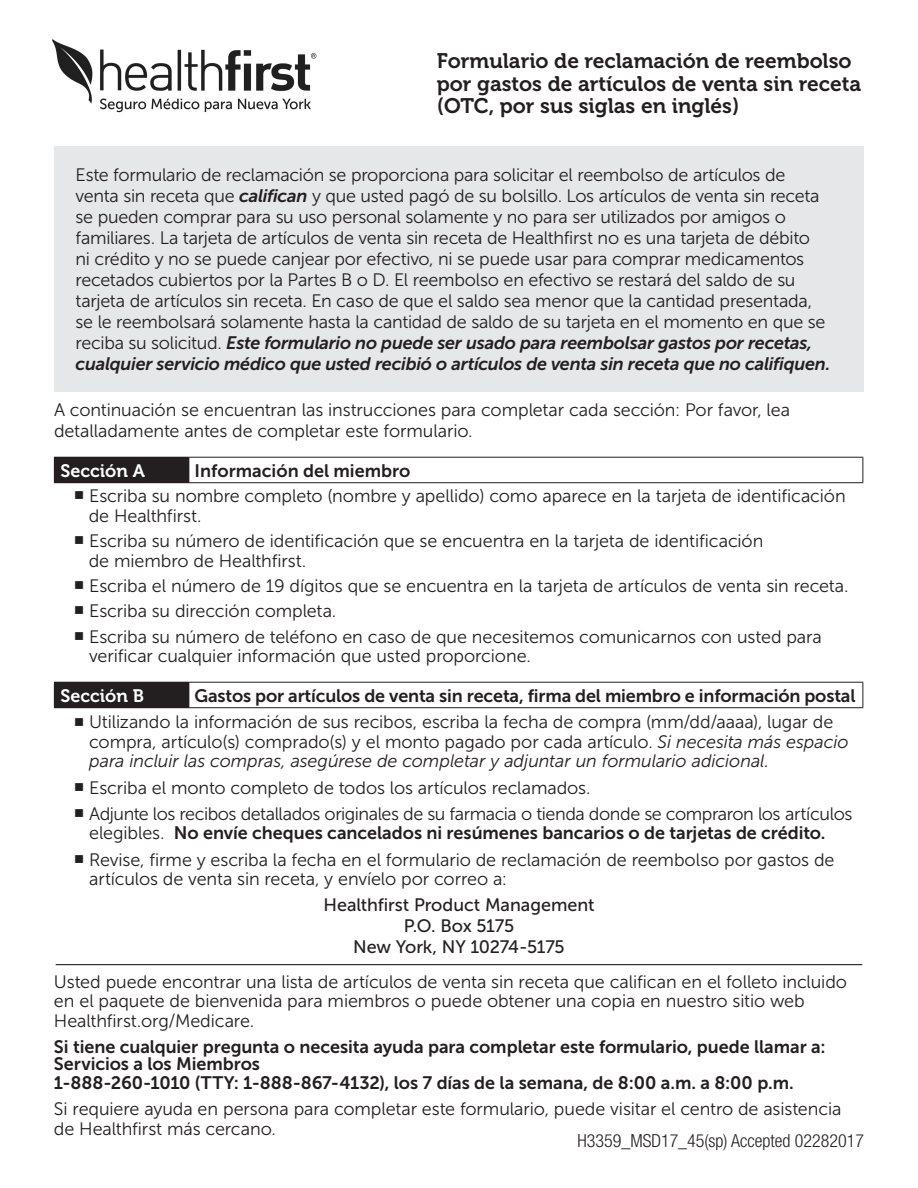
<style>
.page{position:relative;width:918px;height:1188px;background:#fff}
.page>*{position:absolute;margin:0;border:0;box-sizing:border-box;transform-origin:0 0}
.t1{font:21px/22.5px "Museo 700";color:#231f20}
.t2{font:18px/21px "Museo Sans 300";letter-spacing:-.01em;color:#231f20}
.t3{font:18px/16.5px "Museo Sans 700";letter-spacing:-.005em;color:#231f20}
.t4{font:18px/21px "Museo Sans 500";letter-spacing:-.005em;color:#231f20;text-align:center}
.t5{font:300 condensed 18px "Helvetica Neue LT Std";color:#231f20}
.t6{font:18px "Museo 700";color:#fff}
.s1{font-family:"Museo Sans 700";font-style:italic}
.s2{font-style:italic}
.s3{font-family:"Museo Sans 700"}
</style>
<div class="page">
<div style="left:54px;top:146px;width:810px;height:246px;background:#e6e7e9"></div>
<hr style="left:56px;top:964px;width:806px;height:1px;background:#231f20">
<img style="left:52px;top:39px;width:265px;height:74px">
<div style="left:54px;top:457px;width:135px;height:26px;background:#231f20"></div>
<hr style="left:189px;top:457px;width:674px;height:1px;background:#231f20">
<svg style="left:862px;top:458px;width:1px;height:24px"></svg>
<hr style="left:189px;top:482px;width:674px;height:1px;background:#231f20">
<div style="left:54px;top:682px;width:135px;height:26px;background:#231f20"></div>
<hr style="left:189px;top:682px;width:674px;height:1px;background:#231f20">
<svg style="left:862px;top:683px;width:1px;height:24px"></svg>
<hr style="left:189px;top:707px;width:674px;height:1px;background:#231f20">
<p class="t1" style="left:437px;top:50px;width:426px">Formulario de reclamación de reembolso por gastos de artículos de venta sin receta (OTC, por sus siglas en inglés)</p>
<p class="t2" style="left:76px;top:164px;width:756px">Este formulario de reclamación se proporciona para solicitar el reembolso de artículos de venta sin receta que <span class="s1">califican</span> y que usted pagó de su bolsillo. Los artículos de venta sin receta se pueden comprar para su uso personal solamente y no para ser utilizados por amigos o familiares. La tarjeta de artículos de venta sin receta de Healthfirst no es una tarjeta de débito<br>ni crédito y no se puede canjear por efectivo, ni se puede usar para comprar medicamentos recetados cubiertos por la Partes B o D. El reembolso en efectivo se restará del saldo de su tarjeta de artículos sin receta. En caso de que el saldo sea menor que la cantidad presentada, se le reembolsará solamente hasta la cantidad de saldo de su tarjeta en el momento en que se reciba su solicitud. <span class="s1">Este formulario no puede ser usado para reembolsar gastos por recetas, cualquier servicio médico que usted recibió o artículos de venta sin receta que no califiquen.</span></p>
<p class="t2" style="left:54px;top:400px;width:738px">A continuación se encuentran las instrucciones para completar cada sección: Por favor, lea detalladamente antes de completar este formulario.</p>
<p class="t6" style="left:60px;top:460px;width:86px">Sección A</p>
<p class="t3" style="left:195px;top:462px;width:217px">Información del miembro</p>
<p class="t2" style="left:89px;top:486px;width:758px;line-height:20.2px;text-indent:-15px">■ Escriba su nombre completo (nombre y apellido) como aparece en la tarjeta de identificación de Healthfirst.</p>
<p class="t2" style="left:89px;top:531px;width:676px;line-height:20.2px;text-indent:-15px">■ Escriba su número de identificación que se encuentra en la tarjeta de identificación de miembro de Healthfirst.</p>
<p class="t2" style="left:74px;top:575px;width:776px">■ Escriba el número de 19 dígitos que se encuentra en la tarjeta de artículos de venta sin receta.</p>
<p class="t2" style="left:74px;top:600px;width:264px">■ Escriba su dirección completa.</p>
<p class="t2" style="left:89px;top:627px;width:734px;line-height:19.5px;text-indent:-15px">■ Escriba su número de teléfono en caso de que necesitemos comunicarnos con usted para verificar cualquier información que usted proporcione.</p>
<p class="t6" style="left:60px;top:685px;width:85px">Sección B</p>
<p class="t3" style="left:195px;top:687px;width:662px">Gastos por artículos de venta sin receta, firma del miembro e información postal</p>
<p class="t2" style="left:89px;top:713px;width:761px;line-height:19.5px;text-indent:-15px">■ Utilizando la información de sus recibos, escriba la fecha de compra (mm/dd/aaaa), lugar de compra, artículo(s) comprado(s) y el monto pagado por cada artículo. <span class="s2">Si necesita más espacio para incluir las compras, asegúrese de completar y adjuntar un formulario adicional.</span></p>
<p class="t2" style="left:74px;top:777px;width:518px">■ Escriba el monto completo de todos los artículos reclamados.</p>
<p class="t2" style="left:89px;top:804px;width:765px;line-height:19.5px;text-indent:-15px">■ Adjunte los recibos detallados originales de su farmacia o tienda donde se compraron los artículos elegibles. <span class="s3">No envíe cheques cancelados ni resúmenes bancarios o de tarjetas de crédito.</span></p>
<p class="t2" style="left:89px;top:850px;width:747px;line-height:19.5px;text-indent:-15px">■ Revise, firme y escriba la fecha en el formulario de reclamación de reembolso por gastos de artículos de venta sin receta, y envíelo por correo a:</p>
<p class="t4" style="left:324px;top:894px;width:272px">Healthfirst Product Management<br>P.O. Box 5175<br>New York, NY 10274-5175</p>
<p class="t2" style="left:54px;top:972px;width:795px;line-height:19.5px">Usted puede encontrar una lista de artículos de venta sin receta que califican en el folleto incluido en el paquete de bienvenida para miembros o puede obtener una copia en nuestro sitio web<br>Healthfirst.org/Medicare.</p>
<p class="t3" style="left:54px;top:1039px;width:773px">Si tiene cualquier pregunta o necesita ayuda para completar este formulario, puede llamar a:<br>Servicios a los Miembros</p>
<p class="t3" style="left:54px;top:1075px;width:741px">1-888-260-1010 (TTY: 1-888-867-4132), los 7 días de la semana, de 8:00 a.m. a 8:00 p.m.</p>
<p class="t2" style="left:54px;top:1099px;width:789px;line-height:19.5px">Si requiere ayuda en persona para completar este formulario, puede visitar el centro de asistencia de Healthfirst más cercano.</p>
<p class="t5" style="left:577px;top:1130px;width:288px">H3359_MSD17_45(sp) Accepted 02282017</p>
</div>
